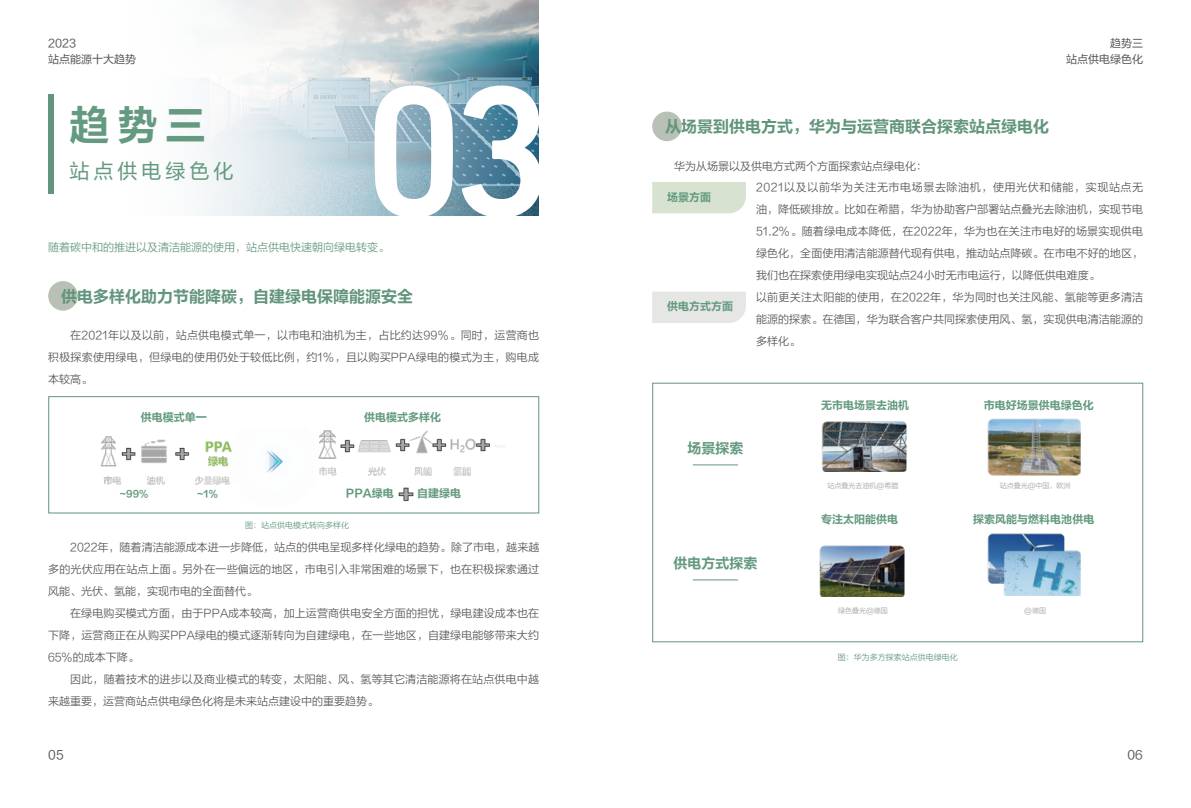
<style>
.page{position:relative;width:1191px;height:808px;background:#fff}
.page>*{position:absolute;margin:0;border:0;box-sizing:border-box;transform-origin:0 0}
.t1{font:500 188.6px "DIN Next LT Pro";color:#fff}
.t2{font:40px "FZLTCHJW GB1 0";color:#649a7f}
.t3{font:20px "FZLTHJW GB1 0";letter-spacing:.2em;color:#649a7f}
.t4{font:16px "FZLTCHJW GB1 0";color:#62957c}
.t5{font:14px "FZLTCHJW GB1 0";color:#649a7f}
.t6{font:12px "FZLTHJW GB1 0";color:#595757}
.t7{font:11px/21.9px "FZLTXIHJW GB1 0";letter-spacing:.01em;color:#595757;text-align:justify}
.t8{font:11px "FZLTCHJW GB1 0";color:#649a7f}
.t9{font:11px "FZLTXIHJW GB1 0";color:#649a7f}
.t10{font:11px/16px "FZLTHJW GB1 0";color:#595757;text-align:right}
.t11{font:9.3px "FZLTCHJW GB1 0";color:#649a7f}
.t12{font:8px "FZLTXIHJW GB1 0";color:#62957c}
.t13{font:7px "FZLTXIHJW GB1 0";color:#9fa0a0}
</style>
<div class="page">
<div style="left:48px;top:281px;width:30px;height:30px;background:#b9c1b7;border-radius:50%"></div>
<div style="left:652px;top:112px;width:30px;height:29px;background:#b9c1b7;border-radius:50%"></div>
<img style="left:81px;top:396px;width:432px;height:118px">
<svg style="left:189px;top:0;width:350px;height:216px"></svg>
<img style="left:658px;top:418px;width:459px;height:225px">
<div style="left:48px;top:94px;width:6px;height:100px;background:#62957c"></div>
<div style="left:652px;top:182px;width:94px;height:31px;background:#d8e2d1"></div>
<div style="left:652px;top:292px;width:94px;height:31px;background:#e6e6e5"></div>
<div style="left:122px;top:408px;width:343px;height:18px;background:#fff"></div>
<div style="left:110px;top:487px;width:130px;height:14px;background:#fff"></div>
<div style="left:339px;top:487px;width:59px;height:14px;background:#fff"></div>
<div style="left:416px;top:487px;width:58px;height:14px;background:#fff"></div>
<div style="left:779px;top:476px;width:343px;height:51px;background:#fff"></div>
<div style="left:809px;top:473px;width:113px;height:54px;background:#fff"></div>
<div style="left:809px;top:597px;width:113px;height:29px;background:#fff"></div>
<div style="left:979px;top:597px;width:114px;height:28px;background:#fff"></div>
<div style="left:662px;top:428px;width:103px;height:176px;background:#fff"></div>
<hr style="left:693px;top:464px;width:45px;height:1px;background:#62957c">
<hr style="left:693px;top:579px;width:45px;height:1px;background:#62957c">
<p class="t10" style="left:48px;top:36px;width:89px;text-align:left">2023<br>站点能源十大趋势</p>
<h2 class="t2" style="left:70px;top:103px;width:137px">趋势三</h2>
<h3 class="t3" style="left:70px;top:160px;width:165px">站点供电绿色化</h3>
<h1 class="t1" style="left:362px;top:42px;width:193px">03</h1>
<p class="t9" style="left:48px;top:241px;width:343px">随着碳中和的推进以及清洁能源的使用，站点供电快速朝向绿电转变。</p>
<h3 class="t4" style="left:61px;top:287px;width:353px">供电多样化助力节能降碳，自建绿电保障能源安全</h3>
<p class="t7" style="left:48px;top:325px;width:492px;text-indent:22px">在2021年以及以前，站点供电模式单一，以市电和油机为主，占比约达99%。同时，运营商也积极探索使用绿电，但绿电的使用仍处于较低比例，约1%，且以购买PPA绿电的模式为主，购电成本较高。</p>
<p class="t8" style="left:141px;top:411px;width:67px">供电模式单一</p>
<p class="t11" style="left:120px;top:489px;width:30px">~99%</p>
<p class="t11" style="left:197px;top:489px;width:22px">~1%</p>
<p class="t8" style="left:364px;top:411px;width:78px">供电模式多样化</p>
<p class="t8" style="left:346px;top:487px;width:50px">PPA绿电</p>
<p class="t8" style="left:417px;top:487px;width:45px">自建绿电</p>
<p class="t12" style="left:245px;top:521px;width:105px">图：站点供电模式转向多样化</p>
<p class="t7" style="left:48px;top:536px;width:492px;text-indent:22px">2022年，随着清洁能源成本进一步降低，站点的供电呈现多样化绿电的趋势。除了市电，越来越多的光伏应用在站点上面。另外在一些偏远的地区，市电引入非常困难的场景下，也在积极探索通过风能、光伏、氢能，实现市电的全面替代。</p>
<p class="t7" style="left:48px;top:602px;width:492px;text-indent:22px">在绿电购买模式方面，由于PPA成本较高，加上运营商供电安全方面的担忧，绿电建设成本也在下降，运营商正在从购买PPA绿电的模式逐渐转向为自建绿电，在一些地区，自建绿电能够带来大约65%的成本下降。</p>
<p class="t7" style="left:48px;top:668px;width:492px;text-indent:22px">因此，随着技术的进步以及商业模式的转变，太阳能、风、氢等其它清洁能源将在站点供电中越来越重要，运营商站点供电绿色化将是未来站点建设中的重要趋势。</p>
<p class="t10" style="left:1066px;top:36px;width:78px">趋势三<br>站点供电绿色化</p>
<h3 class="t4" style="left:665px;top:118px;width:385px">从场景到供电方式，华为与运营商联合探索站点绿电化</h3>
<p class="t7" style="left:756px;top:155px;width:389px;text-align:left;text-indent:-82px">华为从场景以及供电方式两个方面探索站点绿电化：<br>2021以及以前华为关注无市电场景去除油机，使用光伏和储能，实现站点无油，降低碳排放。比如在希腊，华为协助客户部署站点叠光去除油机，实现节电51.2%。随着绿电成本降低，在2022年，华为也在关注市电好的场景实现供电绿色化，全面使用清洁能源替代现有供电，推动站点降碳。在市电不好的地区，我们也在探索使用绿电实现站点24小时无市电运行，以降低供电难度。<br>以前更关注太阳能的使用，在2022年，华为同时也关注风能、氢能等更多清洁能源的探索。在德国，华为联合客户共同探索使用风、氢，实现供电清洁能源的多样化。</p>
<p class="t8" style="left:667px;top:191px;width:45px">场景方面</p>
<p class="t8" style="left:667px;top:300px;width:67px">供电方式方面</p>
<p class="t5" style="left:687px;top:440px;width:57px">场景探索</p>
<p class="t5" style="left:673px;top:555px;width:85px">供电方式探索</p>
<p class="t8" style="left:821px;top:399px;width:89px">无市电场景去油机</p>
<p class="t8" style="left:983px;top:399px;width:112px">市电好场景供电绿色化</p>
<p class="t13" style="left:827px;top:481px;width:72px">站点叠光去油机@希腊</p>
<p class="t13" style="left:999px;top:481px;width:72px">站点叠光@中国，欧洲</p>
<p class="t8" style="left:821px;top:513px;width:78px">专注太阳能供电</p>
<p class="t8" style="left:973px;top:513px;width:122px">探索风能与燃料电池供电</p>
<p class="t13" style="left:838px;top:607px;width:51px">绿色叠光@德国</p>
<p class="t13" style="left:1024px;top:607px;width:23px">@德国</p>
<p class="t12" style="left:837px;top:653px;width:121px">图：华为多方探索站点供电绿电化</p>
<p class="t6" style="left:48px;top:748px;width:17px">05</p>
<p class="t6" style="left:1127px;top:748px;width:17px">06</p>
</div>
